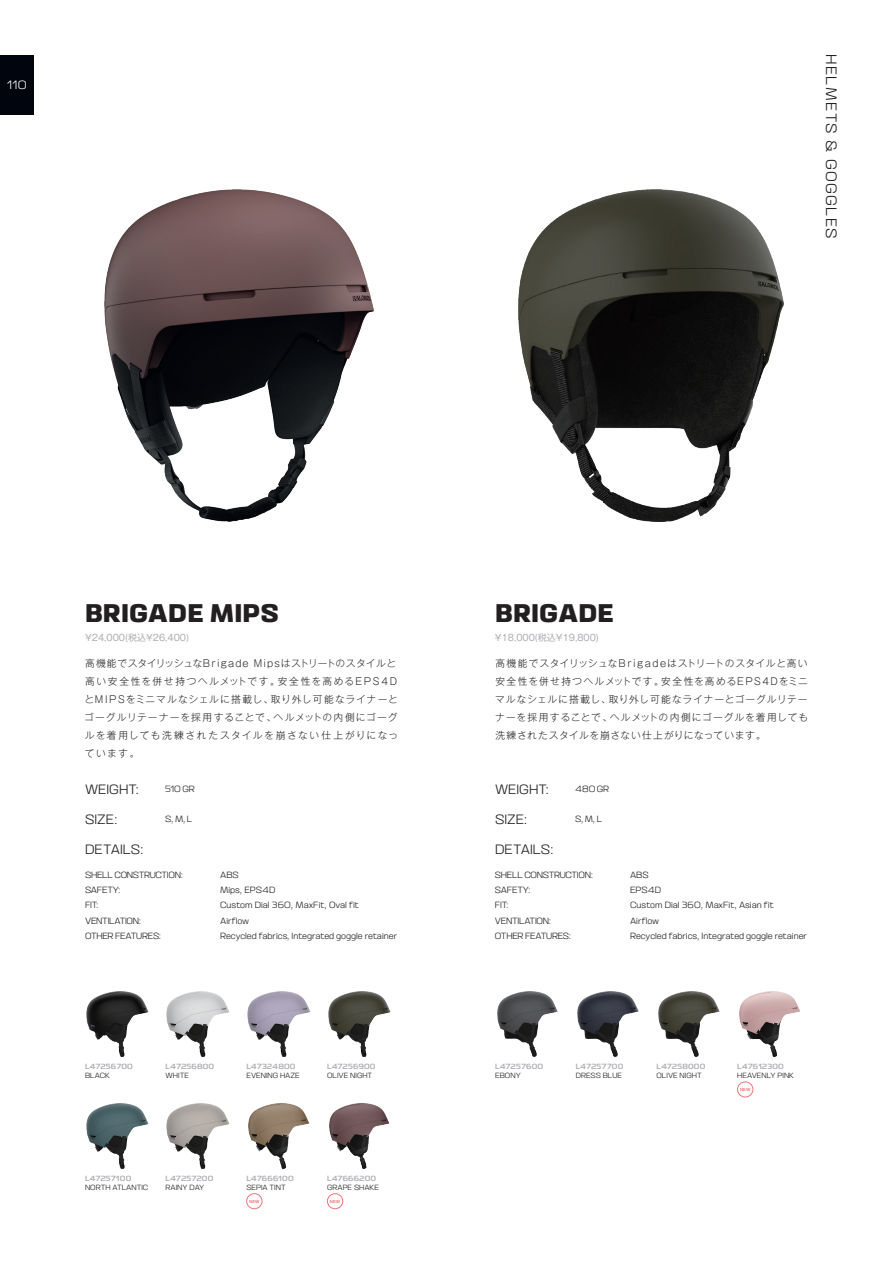
<style>
.page{position:relative;width:893px;height:1263px;background:#fff}
.page>*{position:absolute;margin:0;border:0;box-sizing:border-box;transform-origin:0 0}
.t1{font:700 25.5px "SALOMON Sans 200";color:#231f20}
.t2{font:300 15px "SALOMON Sans 200";letter-spacing:.09em;color:#231f20}
.t3{font:300 13.5px "SALOMON Sans 200";color:#231f20}
.t4{font:300 12px "SALOMON Sans 200";color:#fff}
.t5{font:300 9.75px/18px "Gothic MB101 Pro";letter-spacing:.115em;color:#231f20}
.t6{font:300 9px/15.3px "SALOMON Sans 200";letter-spacing:-.01em;color:#231f20}
.t7{font:300 9px/15.3px "SALOMON Sans 200";letter-spacing:-.03em;color:#231f20}
.t8{font:9px "Gothic MB101 Pro";color:#acadb1}
.t9{font:7.5px "SALOMON Sans 200 Reg";color:#acadb1}
.t10{font:300 7.5px "SALOMON Sans 200";color:#231f20}
.t11{font:4.35px "SALOMON Sans 200 Reg";color:#f27477}
</style>
<div class="page">
<div style="left:0;top:55px;width:34px;height:60px;background:#01060e"></div>
<div style="left:246px;top:1193px;width:16px;height:16px;border:1px solid #f27477;border-radius:50%"></div>
<div style="left:327px;top:1193px;width:16px;height:16px;border:1px solid #f27477;border-radius:50%"></div>
<div style="left:737px;top:1082px;width:16px;height:15px;border:1px solid #f27477;border-radius:50%"></div>
<img style="left:518px;top:190px;width:266px;height:331px">
<img style="left:658px;top:992px;width:62px;height:64px">
<img style="left:577px;top:992px;width:62px;height:64px">
<img style="left:497px;top:992px;width:61px;height:64px">
<img style="left:247px;top:992px;width:64px;height:64px">
<img style="left:166px;top:992px;width:64px;height:64px">
<img style="left:86px;top:992px;width:63px;height:64px">
<img style="left:166px;top:1103px;width:64px;height:65px">
<img style="left:86px;top:1103px;width:63px;height:65px">
<img style="left:328px;top:992px;width:63px;height:64px">
<img style="left:104px;top:190px;width:270px;height:331px">
<img style="left:329px;top:1103px;width:61px;height:65px">
<img style="left:248px;top:1103px;width:62px;height:65px">
<img style="left:739px;top:992px;width:61px;height:64px">
<p class="t4" style="left:7px;top:78px;width:21px">110</p>
<h2 class="t2" style="left:840px;top:54px;width:186px;rotate:90deg">HELMETS &amp; GOGGLES</h2>
<h1 class="t1" style="left:85px;top:598px;width:195px">BRIGADE MIPS</h1>
<h1 class="t1" style="left:495px;top:598px;width:120px">BRIGADE</h1>
<p class="t8" style="left:85px;top:630px;width:105px">¥24,000(税込¥26,400)</p>
<p class="t8" style="left:495px;top:630px;width:105px">¥18,000(税込¥19,800)</p>
<p class="t5" style="left:84px;top:653px;width:315px">高機能でスタイリッシュなBrigade Mipsはストリートのスタイルと高い安全性を併せ持つヘルメットです。安全性を高めるEPS4DとMIPSをミニマルなシェルに搭載し、取り外し可能なライナーとゴーグルリテーナーを採用することで、ヘルメットの内側にゴーグルを着用しても洗練されたスタイルを崩さない仕上がりになっています。</p>
<p class="t5" style="left:495px;top:653px;width:315px;text-align:justify">高機能でスタイリッシュなBrigadeはストリートのスタイルと高い安全性を併せ持つヘルメットです。安全性を高めるEPS4Dをミニマルなシェルに搭載し、取り外し可能なライナーとゴーグルリテーナーを採用することで、ヘルメットの内側にゴーグルを着用しても洗練されたスタイルを崩さない仕上がりになっています。</p>
<h3 class="t3" style="left:85px;top:781px;width:56px">WEIGHT:</h3>
<p class="t6" style="left:165px;top:781px;width:31px">510 GR</p>
<p class="t6" style="left:165px;top:811px;width:29px">S, M, L</p>
<h3 class="t3" style="left:85px;top:812px;width:34px">SIZE:</h3>
<h3 class="t3" style="left:85px;top:842px;width:60px">DETAILS:</h3>
<p class="t7" style="left:85px;top:867px;width:100px">SHELL CONSTRUCTION:<br>SAFETY:<br>FIT:<br>VENTILATION:<br>OTHER FEATURES:</p>
<p class="t6" style="left:220px;top:867px;width:179px">ABS<br>Mips, EPS4D<br>Custom Dial 360, MaxFit, Oval fit<br>Airflow<br>Recycled fabrics, Integrated goggle retainer</p>
<p class="t9" style="left:85px;top:1062px;width:49px">L47256700</p>
<p class="t10" style="left:85px;top:1071px;width:26px">BLACK</p>
<p class="t9" style="left:166px;top:1062px;width:50px">L47256800</p>
<p class="t10" style="left:166px;top:1071px;width:25px">WHITE</p>
<p class="t9" style="left:246px;top:1062px;width:51px">L47324800</p>
<p class="t10" style="left:246px;top:1071px;width:55px">EVENING HAZE</p>
<p class="t9" style="left:327px;top:1062px;width:50px">L47256900</p>
<p class="t10" style="left:327px;top:1071px;width:47px">OLIVE NIGHT</p>
<p class="t9" style="left:85px;top:1174px;width:48px">L47257100</p>
<p class="t10" style="left:85px;top:1183px;width:65px">NORTH ATLANTIC</p>
<p class="t9" style="left:166px;top:1174px;width:49px">L47257200</p>
<p class="t10" style="left:166px;top:1183px;width:40px">RAINY DAY</p>
<p class="t9" style="left:246px;top:1174px;width:49px">L47666100</p>
<p class="t10" style="left:246px;top:1183px;width:41px">SEPIA TINT</p>
<p class="t9" style="left:327px;top:1174px;width:51px">L47666200</p>
<p class="t10" style="left:327px;top:1183px;width:53px">GRAPE SHAKE</p>
<p class="t11" style="left:249px;top:1199px;width:12px">NEW</p>
<p class="t11" style="left:330px;top:1199px;width:12px">NEW</p>
<h3 class="t3" style="left:495px;top:781px;width:56px">WEIGHT:</h3>
<p class="t6" style="left:575px;top:781px;width:35px">480 GR</p>
<p class="t6" style="left:575px;top:811px;width:29px">S, M, L</p>
<h3 class="t3" style="left:495px;top:812px;width:34px">SIZE:</h3>
<h3 class="t3" style="left:495px;top:842px;width:60px">DETAILS:</h3>
<p class="t7" style="left:495px;top:867px;width:100px">SHELL CONSTRUCTION:<br>SAFETY:<br>FIT:<br>VENTILATION:<br>OTHER FEATURES:</p>
<p class="t6" style="left:630px;top:867px;width:179px">ABS<br>EPS4D<br>Custom Dial 360, MaxFit, Asian fit<br>Airflow<br>Recycled fabrics, Integrated goggle retainer</p>
<p class="t9" style="left:495px;top:1062px;width:50px">L47257600</p>
<p class="t10" style="left:495px;top:1071px;width:27px">EBONY</p>
<p class="t9" style="left:576px;top:1062px;width:49px">L47257700</p>
<p class="t10" style="left:576px;top:1071px;width:48px">DRESS BLUE</p>
<p class="t9" style="left:656px;top:1062px;width:50px">L47258000</p>
<p class="t10" style="left:656px;top:1071px;width:47px">OLIVE NIGHT</p>
<p class="t9" style="left:737px;top:1062px;width:48px">L47612300</p>
<p class="t10" style="left:737px;top:1071px;width:58px">HEAVENLY PINK</p>
<p class="t11" style="left:740px;top:1087px;width:12px">NEW</p>
</div>
